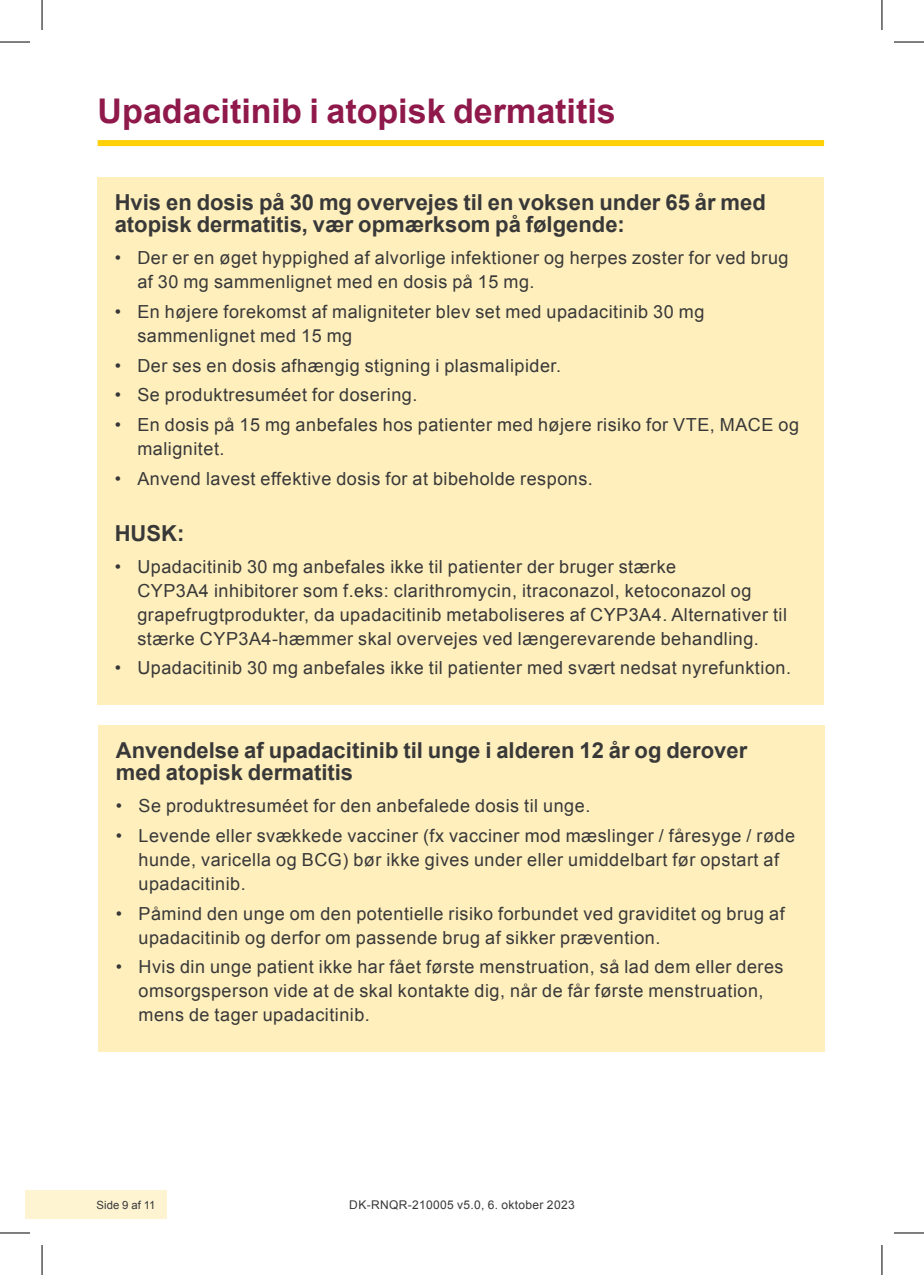
<style>
.page{position:relative;width:924px;height:1275px;background:#fff}
.page>*{position:absolute;margin:0;border:0;box-sizing:border-box;transform-origin:0 0}
.t1{font:700 34px "Arial";color:#8f194a}
.t2{font:700 22px/22px "Arial";color:#383839}
.t3{font:18px/24px "Arial";letter-spacing:.03em;color:#383839}
.t4{font:12px "Arial";letter-spacing:.03em;color:#383839}
.t5{font:11.4px "Arial";letter-spacing:.005em;color:#383839}
</style>
<div class="page">
<div style="left:25px;top:1190px;width:142px;height:28px;background:#fef4d2"></div>
<div style="left:98px;top:140px;width:725px;height:6px;background:#fed006"></div>
<div style="left:98px;top:177px;width:725px;height:527px;background:#feefbc"></div>
<div style="left:99px;top:725px;width:725px;height:327px;background:#feefbc"></div>
<hr style="left:0;top:42px;width:30px;height:1px;background:#000">
<hr style="left:893px;top:42px;width:30px;height:1px;background:#000">
<hr style="left:0;top:1232px;width:30px;height:1px;background:#000">
<hr style="left:893px;top:1232px;width:30px;height:1px;background:#000">
<hr style="left:42px;top:0;width:1px;height:30px;background:#000">
<hr style="left:42px;top:1245px;width:1px;height:30px;background:#000">
<hr style="left:881px;top:0;width:1px;height:30px;background:#000">
<hr style="left:881px;top:1245px;width:1px;height:30px;background:#000">
<h1 class="t1" style="left:98px;top:89px;width:519px">Upadacitinib i atopisk dermatitis</h1>
<p class="t2" style="left:115px;top:192px;width:652px">Hvis en dosis på 30 mg overvejes til en voksen under 65 år med atopisk dermatitis, vær opmærksom på følgende:</p>
<p class="t3" style="left:137px;top:246px;width:652px;text-indent:-23px">• Der er en øget hyppighed af alvorlige infektioner og herpes zoster for ved brug af 30 mg sammenlignet med en dosis på 15 mg.</p>
<p class="t3" style="left:137px;top:300px;width:568px;text-indent:-23px">• En højere forekomst af maligniteter blev set med upadacitinib 30 mg sammenlignet med 15 mg</p>
<p class="t3" style="left:115px;top:353px;width:447px">• Der ses en dosis afhængig stigning i plasmalipider.</p>
<p class="t3" style="left:115px;top:383px;width:304px">• Se produktresuméet for dosering.</p>
<p class="t3" style="left:137px;top:413px;width:662px;text-indent:-23px">• En dosis på 15 mg anbefales hos patienter med højere risiko for VTE, MACE og malignitet.</p>
<p class="t3" style="left:115px;top:466px;width:479px">• Anvend lavest effektive dosis for at bibeholde respons.</p>
<p class="t2" style="left:115px;top:523px;width:71px">HUSK:</p>
<p class="t3" style="left:137px;top:554px;width:651px;text-indent:-23px">• Upadacitinib 30 mg anbefales ikke til patienter der bruger stærke<br>CYP3A4 inhibitorer som f.eks: clarithromycin, itraconazol, ketoconazol og grapefrugtprodukter, da upadacitinib metaboliseres af CYP3A4. Alternativer til stærke CYP3A4-hæmmer skal overvejes ved længerevarende behandling.</p>
<p class="t3" style="left:115px;top:656px;width:677px">• Upadacitinib 30 mg anbefales ikke til patienter med svært nedsat nyrefunktion.</p>
<p class="t2" style="left:116px;top:740px;width:632px">Anvendelse af upadacitinib til unge i alderen 12 år og derover med atopisk dermatitis</p>
<p class="t3" style="left:116px;top:794px;width:476px">• Se produktresuméet for den anbefalede dosis til unge.</p>
<p class="t3" style="left:138px;top:823px;width:657px;text-indent:-23px">• Levende eller svækkede vacciner (fx vacciner mod mæslinger / fåresyge / røde hunde, varicella og BCG) bør ikke gives under eller umiddelbart før opstart af upadacitinib.</p>
<p class="t3" style="left:138px;top:901px;width:647px;text-indent:-23px">• Påmind den unge om den potentielle risiko forbundet ved graviditet og brug af upadacitinib og derfor om passende brug af sikker prævention.</p>
<p class="t3" style="left:138px;top:955px;width:646px;text-indent:-23px">• Hvis din unge patient ikke har fået første menstruation, så lad dem eller deres omsorgsperson vide at de skal kontakte dig, når de får første menstruation, mens de tager upadacitinib.</p>
<p class="t5" style="left:96px;top:1197px;width:61px">Side 9 af 11</p>
<p class="t4" style="left:349px;top:1196px;width:227px">DK-RNQR-210005 v5.0, 6. oktober 2023</p>
</div>
